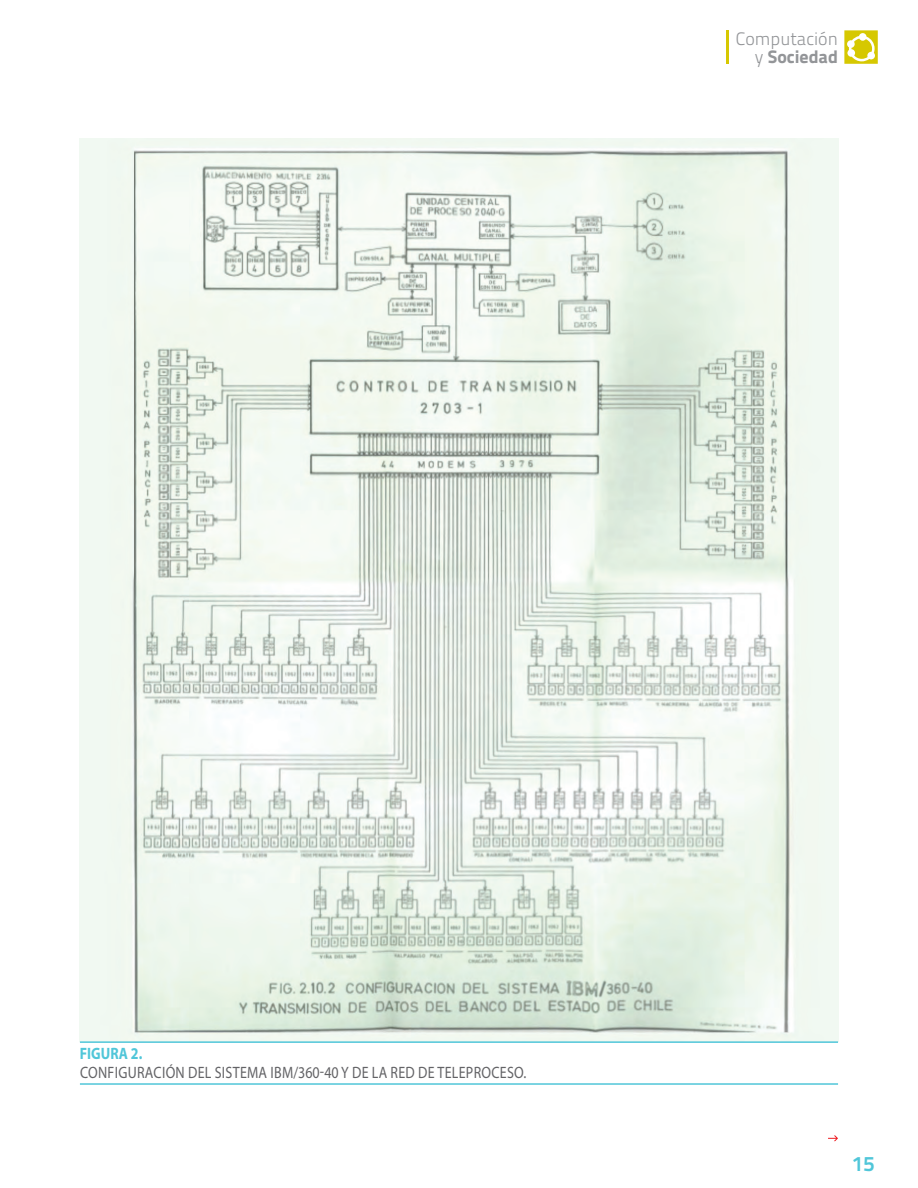
<style>
.page{position:relative;width:918px;height:1188px;background:#fff}
.page>*{position:absolute;margin:0;border:0;box-sizing:border-box;transform-origin:0 0}
.t1{font:21px "Titillium Text 25 L 800 wt";color:#50c6d9}
.t2{font:18px "Titillium Text 25 L 250 wt";color:#939598}
.t3{font:18px "Titillium Text 25 L 999 wt";color:#939598}
.t4{font:16.5px "Myriad Pro";letter-spacing:.02em;color:#636366;scale:.85 1}
.t5{font:700 16.5px "Myriad Pro";color:#50c6d9;scale:.85 1}
.s1{font-family:"Titillium Text 25 L 250 wt"}
</style>
<div class="page">
<img style="left:80px;top:139px;width:758px;height:902px">
<hr style="left:80px;top:1041px;width:758px;height:2px;background:#50c6d9">
<hr style="left:80px;top:1083px;width:758px;height:2px;background:#50c6d9">
<svg style="left:828px;top:1135px;width:10px;height:6px"></svg>
<hr style="left:727px;top:30px;width:2px;height:34px;background:#d6c801">
<svg style="left:844px;top:30px;width:34px;height:34px"></svg>
<p class="t2" style="left:736px;top:26px;width:104px">Computación</p>
<p class="t3" style="left:755px;top:43px;width:85px"><span class="s1">y</span> Sociedad</p>
<p class="t5" style="left:80px;top:1042px;width:75px">FIGURA 2.</p>
<p class="t4" style="left:80px;top:1063px;width:527px">CONFIGURACIÓN DEL SISTEMA IBM/360-40 Y DE LA RED DE TELEPROCESO.</p>
<p class="t1" style="left:852px;top:1147px;width:24px">15</p>
</div>
